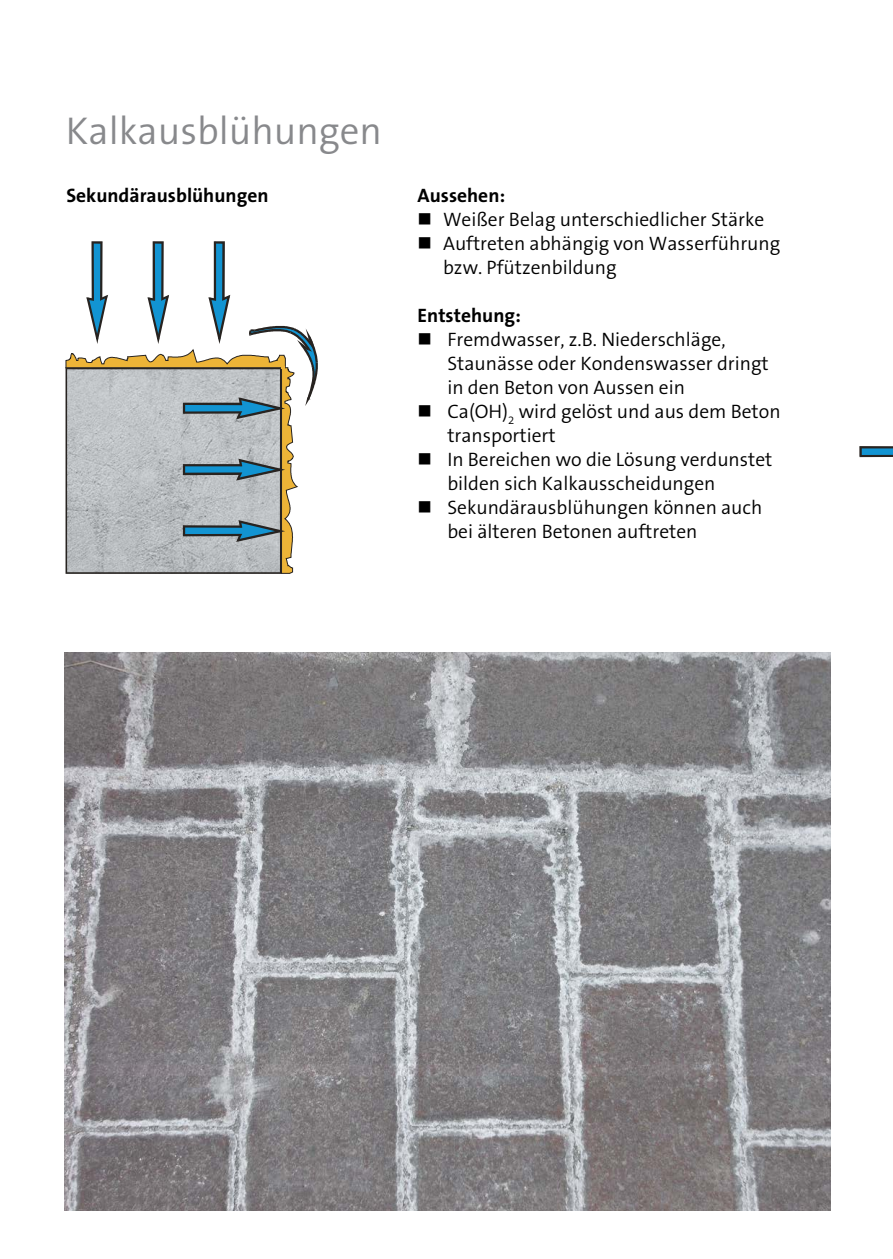
<style>
.page{position:relative;width:893px;height:1259px;background:#fff}
.page>*{position:absolute;margin:0;border:0;box-sizing:border-box;transform-origin:0 0}
._01_main_heading{font:300 39px "The Sans B4";color:#88898c}
.Lauftext_A6{font:300 19.5px/24px "The Sans B4";color:#000}
.Lauftext_A6-2{font:700 19.5px "The Sans B7";color:#000}
</style>
<div class="page">
<img style="left:65px;top:652px;width:765px;height:558px">
<svg style="left:66px;top:241px;width:252px;height:333px"></svg>
<svg style="left:859px;top:446px;width:34px;height:11px"></svg>
<p class="_01_main_heading" style="left:66px;top:110px;width:318px">Kalkausblühungen</p>
<p class="Lauftext_A6-2" style="left:66px;top:184px;width:204px">Sekundärausblühungen</p>
<p class="Lauftext_A6-2" style="left:418px;top:184px;width:89px">Aussehen:</p>
<p class="Lauftext_A6" style="left:418px;top:208px;width:348px">■ Weißer Belag unterschiedlicher Stärke</p>
<p class="Lauftext_A6" style="left:443px;top:232px;width:339px;text-indent:-26px">■ Auftreten abhängig von Wasserführung bzw. Pfützenbildung</p>
<p class="Lauftext_A6-2" style="left:418px;top:304px;width:105px">Entstehung:</p>
<p class="Lauftext_A6" style="left:447px;top:328px;width:323px;text-indent:-30px">■ Fremdwasser, z.B. Niederschläge,<br>Staunässe oder Kondenswasser dringt in den Beton von Aussen ein</p>
<p class="Lauftext_A6" style="left:447px;top:400px;width:335px;text-indent:-30px">■ Ca(OH)<sub>2</sub> wird gelöst und aus dem Beton transportiert</p>
<p class="Lauftext_A6" style="left:447px;top:448px;width:327px;text-indent:-30px">■ In Bereichen wo die Lösung verdunstet bilden sich Kalkausscheidungen</p>
<p class="Lauftext_A6" style="left:447px;top:496px;width:317px;text-indent:-30px">■ Sekundärausblühungen können auch bei älteren Betonen auftreten</p>
</div>
